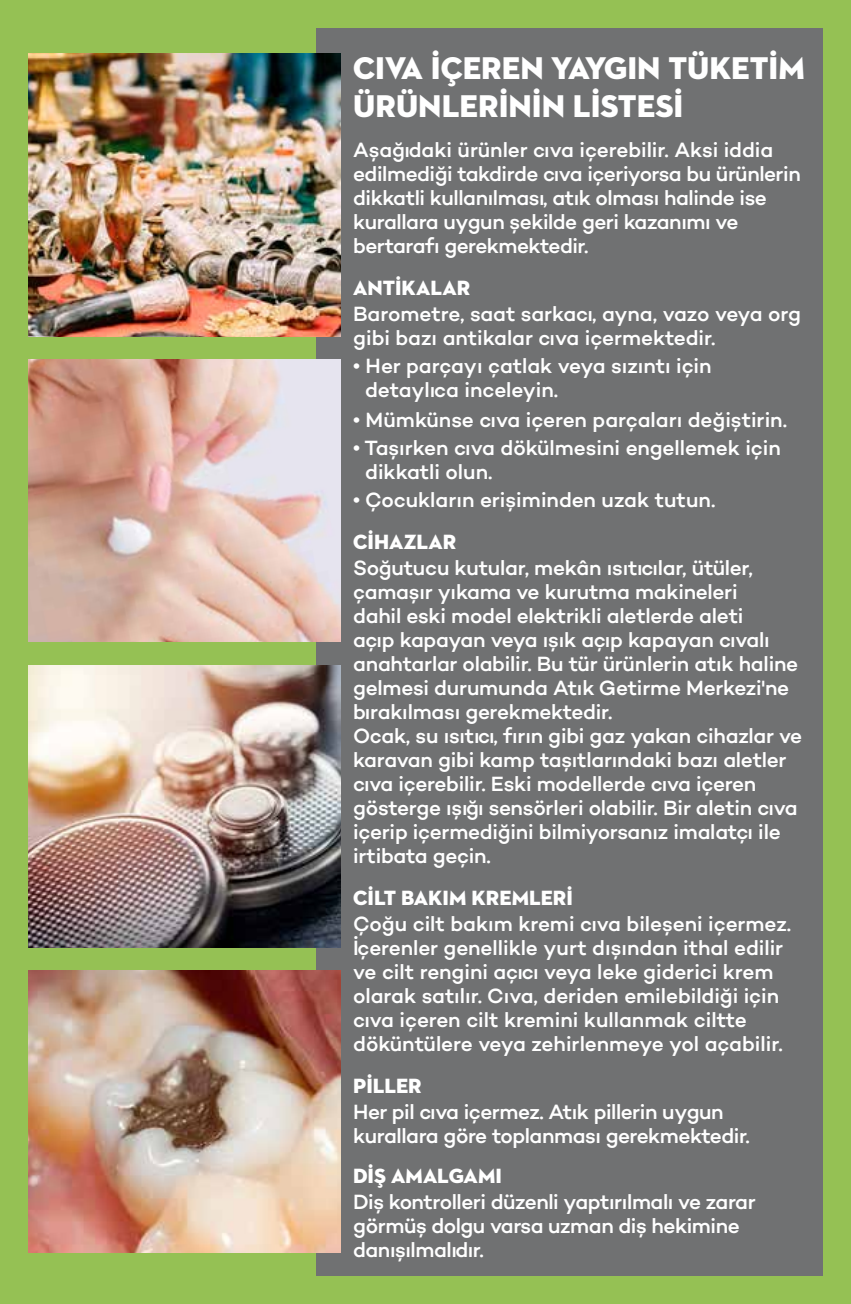
<style>
.page{position:relative;width:851px;height:1304px;background:#fff}
.page>*{position:absolute;margin:0;border:0;box-sizing:border-box;transform-origin:0 0}
.t1{font:32px/38px "Neutraface 2 Display Titling";color:#fff}
.t2{font:500 21px/24px "Campton";letter-spacing:-.01em;color:#fff}
.t3{font:21px "Neutraface 2 Display Titling";color:#fff}
</style>
<div class="page">
<div style="left:0;top:0;width:850px;height:1304px;background:#95c154"></div>
<div style="left:316px;top:28px;width:506px;height:1248px;background:#707172"></div>
<img style="left:28px;top:54px;width:312px;height:282px">
<img style="left:28px;top:359px;width:312px;height:283px">
<img style="left:28px;top:665px;width:312px;height:282px">
<img style="left:28px;top:971px;width:312px;height:282px">
<h1 class="t1" style="left:353px;top:49px;width:453px">CIVA İÇEREN YAYGIN TÜKETİM<br>ÜRÜNLERİNİN LİSTESİ</h1>
<p class="t2" style="left:353px;top:137px;width:449px">Aşağıdaki ürünler cıva içerebilir. Aksi iddia edilmediği takdirde cıva içeriyorsa bu ürünlerin dikkatli kullanılması, atık olması halinde ise kurallara uygun şekilde geri kazanımı ve bertarafı gerekmektedir.</p>
<p class="t3" style="left:353px;top:275px;width:119px">ANTİKALAR</p>
<p class="t2" style="left:353px;top:301px;width:449px">Barometre, saat sarkacı, ayna, vazo veya org gibi bazı antikalar cıva içermektedir.</p>
<p class="t2" style="left:365px;top:353px;width:348px">Her parçayı çatlak veya sızıntı için detaylıca inceleyin.</p>
<p class="t2" style="left:364px;top:405px;width:424px;line-height:28px">Mümkünse cıva içeren parçaları değiştirin.<br>Taşırken cıva dökülmesini engellemek için</p>
<p class="t2" style="left:365px;top:457px;width:352px;line-height:28px">dikkatli olun.<br>Çocukların erişiminden uzak tutun.</p>
<p class="t3" style="left:353px;top:529px;width:105px">CİHAZLAR</p>
<p class="t2" style="left:353px;top:555px;width:450px">Soğutucu kutular, mekân ısıtıcılar, ütüler, çamaşır yıkama ve kurutma makineleri<br>dahil eski model elektrikli aletlerde aleti<br>açıp kapayan veya ışık açıp kapayan cıvalı anahtarlar olabilir. Bu tür ürünlerin atık haline gelmesi durumunda Atık Getirme Merkezi'ne bırakılması gerekmektedir.<br>Ocak, su ısıtıcı, fırın gibi gaz yakan cihazlar ve karavan gibi kamp taşıtlarındaki bazı aletler cıva içerebilir. Eski modellerde cıva içeren gösterge ışığı sensörleri olabilir. Bir aletin cıva içerip içermediğini bilmiyorsanız imalatçı ile irtibata geçin.</p>
<p class="t3" style="left:353px;top:885px;width:221px">CİLT BAKIM KREMLERİ</p>
<p class="t2" style="left:353px;top:911px;width:439px">Çoğu cilt bakım kremi cıva bileşeni içermez.<br>İçerenler genellikle yurt dışından ithal edilir ve cilt rengini açıcı veya leke giderici krem olarak satılır. Cıva, deriden emilebildiği için cıva içeren cilt kremini kullanmak ciltte döküntülere veya zehirlenmeye yol açabilir.</p>
<p class="t3" style="left:353px;top:1073px;width:70px">PİLLER</p>
<p class="t2" style="left:353px;top:1099px;width:398px">Her pil cıva içermez. Atık pillerin uygun kurallara göre toplanması gerekmektedir.</p>
<p class="t3" style="left:353px;top:1163px;width:150px">DİŞ AMALGAMI</p>
<p class="t2" style="left:353px;top:1189px;width:404px">Diş kontrolleri düzenli yaptırılmalı ve zarar görmüş dolgu varsa uzman diş hekimine danışılmalıdır.</p>
</div>
